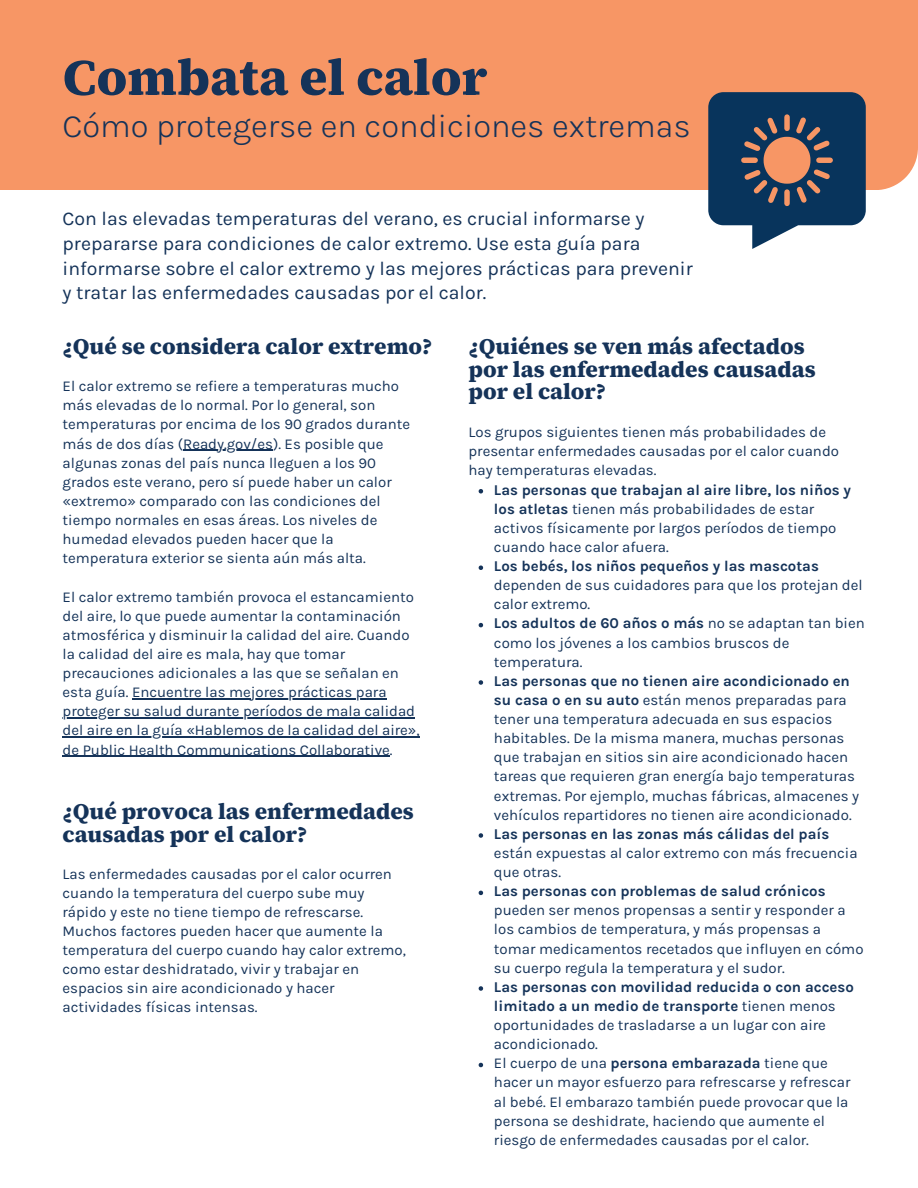
<style>
.page{position:relative;width:918px;height:1188px;background:#fff}
.page>*{position:absolute;margin:0;border:0;box-sizing:border-box;transform-origin:0 0}
.t1{font:800 51px "Source Serif 4";color:#153359}
.t2{font:300 33px "Karla";color:#153359}
.t3{font:800 22.5px/22.5px "Source Serif 4";color:#153359}
.t4{font:19.5px/24.8px "Karla";color:#153359}
.t5{font:15px/19.2px "Karla";color:#153359}
.t6{font:700 15px/19.2px "Karla";color:#153359}
.s1{font-weight:700}
.s2{font-weight:400}
</style>
<div class="page">
<div style="left:0;top:0;width:918px;height:190px;background:#f79665"></div>
<svg style="left:708px;top:92px;width:158px;height:157px"></svg>
<hr style="left:183px;top:450px;width:90px;height:1px;background:#153359">
<hr style="left:132px;top:698px;width:255px;height:1px;background:#153359">
<hr style="left:63px;top:717px;width:352px;height:2px;background:#153359">
<hr style="left:63px;top:737px;width:357px;height:1px;background:#153359">
<hr style="left:63px;top:756px;width:327px;height:1px;background:#153359">
<svg style="left:479px;top:489px;width:4px;height:4px"></svg>
<svg style="left:479px;top:565px;width:4px;height:5px"></svg>
<svg style="left:479px;top:623px;width:4px;height:4px"></svg>
<svg style="left:479px;top:680px;width:4px;height:5px"></svg>
<svg style="left:479px;top:833px;width:4px;height:5px"></svg>
<svg style="left:479px;top:891px;width:4px;height:4px"></svg>
<svg style="left:479px;top:986px;width:4px;height:5px"></svg>
<svg style="left:479px;top:1063px;width:4px;height:4px"></svg>
<h1 class="t1" style="left:63px;top:42px;width:426px">Combata el calor</h1>
<h1 class="t2" style="left:63px;top:107px;width:630px">Cómo protegerse en condiciones extremas</h1>
<p class="t4" style="left:63px;top:206px;width:632px">Con las elevadas temperaturas del verano, es crucial informarse y prepararse para condiciones de calor extremo. Use esta guía para informarse sobre el calor extremo y las mejores prácticas para prevenir y tratar las enfermedades causadas por el calor.</p>
<h3 class="t3" style="left:63px;top:335px;width:371px">¿Qué se considera calor extremo?</h3>
<h3 class="t3" style="left:469px;top:335px;width:349px">¿Quiénes se ven más afectados por las enfermedades causadas por el calor?</h3>
<h3 class="t5" style="left:63px;top:377px;width:349px">El calor extremo se refiere a temperaturas mucho más elevadas de lo normal. Por lo general, son temperaturas por encima de los 90 grados durante más de dos días (Ready.gov/es). Es posible que</h3>
<h2 class="t5" style="left:63px;top:453px;width:331px">algunas zonas del país nunca lleguen a los 90 grados este verano, pero sí puede haber un calor «extremo» comparado con las condiciones del tiempo normales en esas áreas. Los niveles de humedad elevados pueden hacer que la temperatura exterior se sienta aún más alta.</h2>
<h2 class="t5" style="left:63px;top:587px;width:353px">El calor extremo también provoca el estancamiento del aire, lo que puede aumentar la contaminación atmosférica y disminuir la calidad del aire. Cuando</h2>
<h2 class="t5" style="left:63px;top:644px;width:338px">la calidad del aire es mala, hay que tomar precauciones adicionales a las que se señalan en esta guía. Encuentre las mejores prácticas para</h2>
<p class="t5" style="left:63px;top:702px;width:354px">proteger su salud durante períodos de mala calidad</p>
<p class="t5" style="left:63px;top:721px;width:359px">del aire en la guía «Hablemos de la calidad del aire», de Public Health Communications Collaborative.</p>
<p class="t5" style="left:469px;top:423px;width:372px">Los grupos siguientes tienen más probabilidades de presentar enfermedades causadas por el calor cuando hay temperaturas elevadas.</p>
<p class="t5" style="left:494px;top:480px;width:359px"><span class="s1">Las personas que trabajan al aire libre, los niños y los atletas</span> tienen más probabilidades de estar activos físicamente por largos períodos de tiempo cuando hace calor afuera.</p>
<p class="t5" style="left:494px;top:557px;width:370px"><span class="s1">Los bebés, los niños pequeños y las mascotas </span>dependen de sus cuidadores para que los protejan del calor extremo.</p>
<p class="t5" style="left:494px;top:614px;width:372px"><span class="s1">Los adultos de 60 años o más</span> no se adaptan tan bien como los jóvenes a los cambios bruscos de temperatura.</p>
<p class="t5" style="left:494px;top:671px;width:367px"><span class="s1">Las personas que no tienen aire acondicionado en su casa o en su auto</span> están menos preparadas para tener una temperatura adecuada en sus espacios habitables. De la misma manera, muchas personas que trabajan en sitios sin aire acondicionado hacen tareas que requieren gran energía bajo temperaturas extremas. Por ejemplo, muchas fábricas, almacenes y vehículos repartidores no tienen aire acondicionado.</p>
<p class="t5" style="left:494px;top:824px;width:365px"><span class="s1">Las personas en las zonas más cálidas del país </span>están expuestas al calor extremo con más frecuencia que otras.</p>
<p class="t5" style="left:494px;top:882px;width:371px"><span class="s1">Las personas con problemas de salud crónicos </span>pueden ser menos propensas a sentir y responder a los cambios de temperatura, y más propensas a tomar medicamentos recetados que influyen en cómo su cuerpo regula la temperatura y el sudor.</p>
<p class="t6" style="left:494px;top:977px;width:361px">Las personas con movilidad reducida o con acceso limitado a un medio de transporte <span class="s2">tienen menos oportunidades de trasladarse a un lugar con aire acondicionado.</span></p>
<h2 class="t5" style="left:494px;top:1054px;width:358px">El cuerpo de una <span class="s1">persona embarazada</span> tiene que hacer un mayor esfuerzo para refrescarse y refrescar al bebé. El embarazo también puede provocar que la persona se deshidrate, haciendo que aumente el riesgo de enfermedades causadas por el calor.</h2>
<h3 class="t3" style="left:63px;top:800px;width:353px">¿Qué provoca las enfermedades causadas por el calor?</h3>
<p class="t5" style="left:63px;top:864px;width:345px">Las enfermedades causadas por el calor ocurren cuando la temperatura del cuerpo sube muy rápido y este no tiene tiempo de refrescarse.<br>Muchos factores pueden hacer que aumente la temperatura del cuerpo cuando hay calor extremo, como estar deshidratado, vivir y trabajar en espacios sin aire acondicionado y hacer actividades físicas intensas.</p>
</div>
